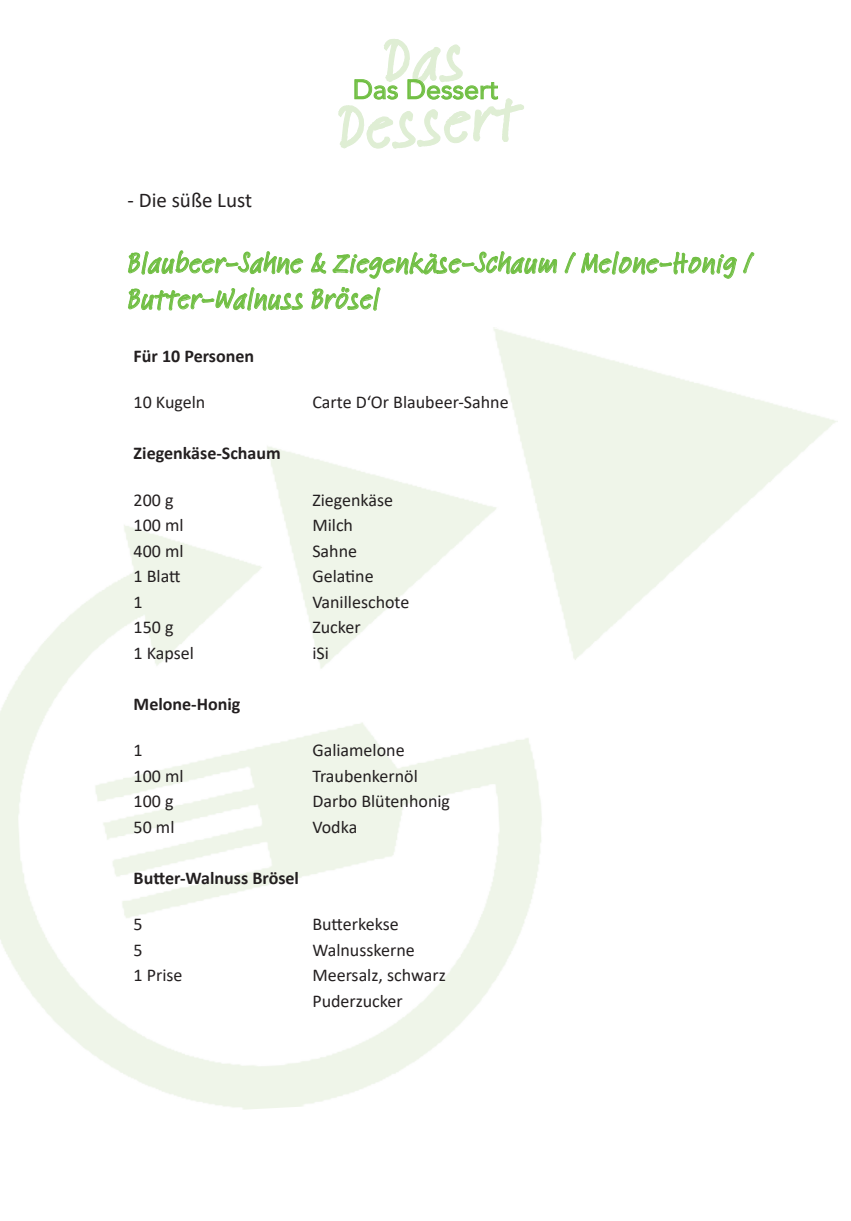
<style>
.page{position:relative;width:851px;height:1221px;background:#fff}
.page>*{position:absolute;margin:0;border:0;box-sizing:border-box;transform-origin:0 0}
.t1{font:500 66px "Feltpen Com";color:#dfeed4}
.t2{font:500 30px "Feltpen Com";color:#71bf44}
.t3{font:27px "Avenir LT Std";color:#71bf44}
.t4{font:21px "Calibri";color:#231f20}
.t5{font:18px "Calibri";color:#231f20}
.t6{font:700 18px "Calibri";color:#231f20}
</style>
<div class="page">
<svg style="left:128px;top:250px;width:175px;height:25px"></svg>
<svg style="left:310px;top:252px;width:16px;height:22px"></svg>
<svg style="left:332px;top:251px;width:225px;height:28px"></svg>
<svg style="left:564px;top:251px;width:190px;height:28px"></svg>
<svg style="left:128px;top:287px;width:175px;height:24px"></svg>
<svg style="left:311px;top:287px;width:70px;height:24px"></svg>
<svg style="left:338px;top:39px;width:186px;height:110px"></svg>
<p class="t4" style="left:128px;top:186px;width:126px">- Die süße Lust</p>
<p class="t3" style="left:353px;top:74px;width:147px">Das Dessert</p>
<p class="t1" style="left:333px;top:84px;width:185px;rotate:-4deg">Dessert</p>
<p class="t2" style="left:128px;top:242px;width:626px">Blaubeer-Sahne &amp; Ziegenkäse-Schaum / Melone-Honig /</p>
<p class="t2" style="left:128px;top:278px;width:253px">Butter-Walnuss Brösel</p>
<p class="t6" style="left:134px;top:343px;width:122px">Für 10 Personen</p>
<p class="t5" style="left:134px;top:389px;width:73px">10 Kugeln</p>
<p class="t6" style="left:134px;top:440px;width:149px">Ziegenkäse-Schaum</p>
<p class="t5" style="left:134px;top:487px;width:41px">200 g</p>
<p class="t5" style="left:134px;top:512px;width:51px">100 ml</p>
<p class="t5" style="left:134px;top:538px;width:51px">400 ml</p>
<p class="t5" style="left:134px;top:563px;width:48px">1 Blatt</p>
<p class="t5" style="left:134px;top:589px;width:11px">1</p>
<p class="t5" style="left:134px;top:614px;width:41px">150 g</p>
<p class="t5" style="left:134px;top:640px;width:62px">1 Kapsel</p>
<p class="t6" style="left:134px;top:691px;width:108px">Melone-Honig</p>
<p class="t5" style="left:134px;top:737px;width:11px">1</p>
<p class="t5" style="left:134px;top:763px;width:51px">100 ml</p>
<p class="t5" style="left:134px;top:788px;width:41px">100 g</p>
<p class="t5" style="left:134px;top:814px;width:42px">50 ml</p>
<p class="t6" style="left:134px;top:865px;width:167px">Butter-Walnuss Brösel</p>
<p class="t5" style="left:134px;top:911px;width:11px">5</p>
<p class="t5" style="left:134px;top:937px;width:11px">5</p>
<p class="t5" style="left:134px;top:962px;width:50px">1 Prise</p>
<p class="t5" style="left:312px;top:389px;width:198px">Carte D‘Or Blaubeer-Sahne</p>
<p class="t5" style="left:312px;top:487px;width:82px">Ziegenkäse</p>
<p class="t5" style="left:312px;top:512px;width:42px">Milch</p>
<p class="t5" style="left:312px;top:538px;width:46px">Sahne</p>
<p class="t5" style="left:312px;top:563px;width:63px">Gelatine</p>
<p class="t5" style="left:312px;top:589px;width:99px">Vanilleschote</p>
<p class="t5" style="left:312px;top:614px;width:50px">Zucker</p>
<p class="t5" style="left:312px;top:640px;width:18px">iSi</p>
<p class="t5" style="left:312px;top:737px;width:94px">Galiamelone</p>
<p class="t5" style="left:312px;top:763px;width:107px">Traubenkernöl</p>
<p class="t5" style="left:312px;top:788px;width:139px">Darbo Blütenhonig</p>
<p class="t5" style="left:312px;top:814px;width:46px">Vodka</p>
<p class="t5" style="left:312px;top:911px;width:88px">Butterkekse</p>
<p class="t5" style="left:312px;top:937px;width:104px">Walnusskerne</p>
<p class="t5" style="left:312px;top:962px;width:135px">Meersalz, schwarz</p>
<p class="t5" style="left:312px;top:988px;width:92px">Puderzucker</p>
</div>
